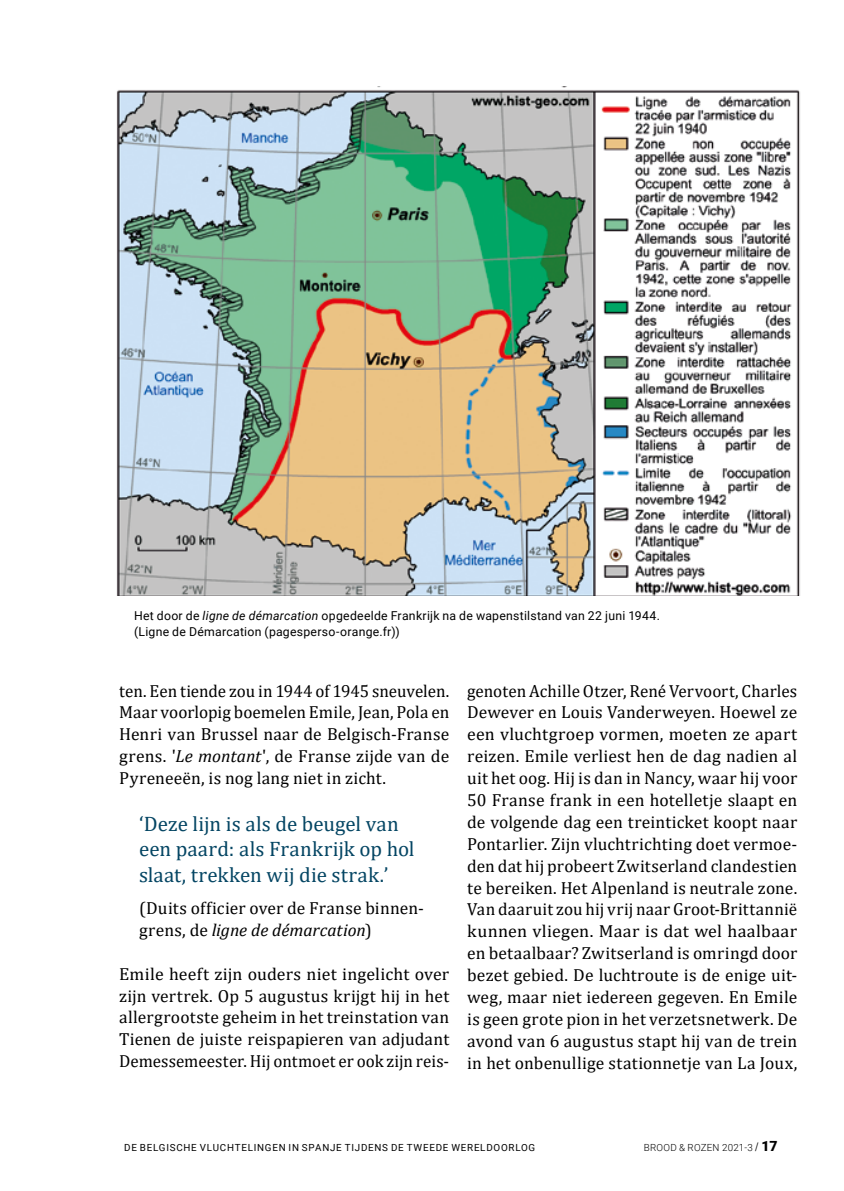
<style>
.page{position:relative;width:844px;height:1191px;background:#fff}
.page>*{position:absolute;margin:0;border:0;box-sizing:border-box;transform-origin:0 0}
.t1{font:21px/25.2px "Cambria";letter-spacing:.005em;color:#044563}
.t2{font:17.5px/21.9px "Cambria";letter-spacing:.01em;color:#000;text-align:justify}
.t3{font:12.25px/15.8px "Roboto";letter-spacing:.02em;color:#000}
.t4{font:9.8px "Roboto";letter-spacing:.075em;color:#000}
.t5{font:300 9.8px "Roboto";letter-spacing:.025em;color:#000}
.s1{font-style:italic}
.s2{font-family:"Swiss 721 BT";font-weight:700;font-style:italic;font-size:10.5px}
.s3{font-weight:900;font-size:14px}
</style>
<div class="page">
<img style="left:116px;top:87px;width:684px;height:508px">
<p class="t3" style="left:134px;top:608px;width:527px">Het door de <span class="s1">ligne de démarcation</span> opgedeelde Frankrijk na de wapenstilstand van 22 juni 1944. (Ligne de Démarcation (pagesperso-orange.fr))</p>
<p class="t2" style="left:119px;top:679px;width:331px">ten. Een tiende zou in 1944 of 1945 sneuvelen.<br>Maar voorlopig boemelen Emile, Jean, Pola en Henri van Brussel naar de Belgisch-Franse grens. '<span class="s1">Le montant</span>', de Franse zijde van de Pyreneeën, is nog lang niet in zicht.</p>
<p class="t1" style="left:139px;top:811px;width:277px">‘Deze lijn is als de beugel van een paard: als Frankrijk op hol slaat, trekken wij die strak.’</p>
<p class="t2" style="left:139px;top:897px;width:286px">(Duits officier over de Franse binnen&shy;grens, de <span class="s1">ligne de démarcation</span>)</p>
<p class="t2" style="left:119px;top:962px;width:331px">Emile heeft zijn ouders niet ingelicht over zijn vertrek. Op 5 augustus krijgt hij in het allergrootste geheim in het treinstation van Tienen de juiste reispapieren van adjudant Demessemeester. Hij ontmoet er ook zijn reis-</p>
<p class="t2" style="left:467px;top:679px;width:331px">genoten Achille Otzer, René Vervoort, Charles Dewever en Louis Vanderweyen. Hoewel ze een vluchtgroep vormen, moeten ze apart reizen. Emile verliest hen de dag nadien al uit het oog. Hij is dan in Nancy, waar hij voor 50 Franse frank in een hotelletje slaapt en de volgende dag een treinticket koopt naar Pontarlier. Zijn vluchtrichting doet vermoe&shy;den dat hij probeert Zwitserland clandestien te bereiken. Het Alpenland is neutrale zone.<br>Van daaruit zou hij vrij naar Groot-Brittannië kunnen vliegen. Maar is dat wel haalbaar en betaalbaar? Zwitserland is omringd door bezet gebied. De luchtroute is de enige uit&shy;weg, maar niet iedereen gegeven. En Emile is geen grote pion in het verzetsnetwerk. De avond van 6 augustus stapt hij van de trein in het onbenullige stationnetje van La Joux,</p>
<p class="t4" style="left:124px;top:1140px;width:412px">DE BELGISCHE VLUCHTELINGEN IN SPANJE TIJDENS DE TWEEDE WERELDOORLOG</p>
<p class="t5" style="left:643px;top:1140px;width:135px">BROOD &amp; ROZEN 2021-3 <span class="s2">/</span> <span class="s3">17</span></p>
</div>
